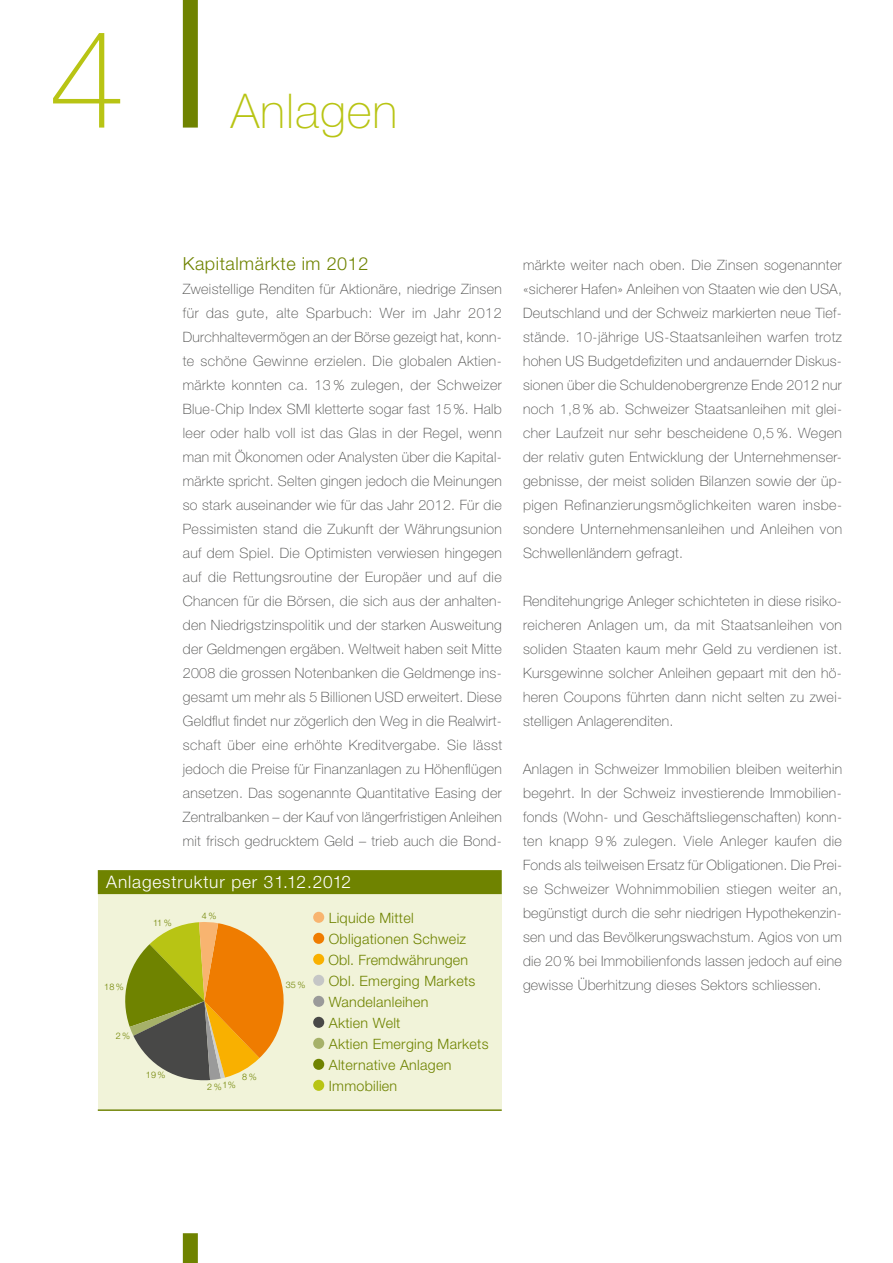
<style>
.page{position:relative;width:893px;height:1263px;background:#fff}
.page>*{position:absolute;margin:0;border:0;box-sizing:border-box;transform-origin:0 0}
.t1{font:100 136.95px "Helvetica Neue LT Std";color:#b8c414}
.t2{font:100 48px "Helvetica Neue LT Std";letter-spacing:.02em;color:#b8c414}
.t3{font:300 18px "Helvetica Neue LT Std";letter-spacing:.03em;color:#6f8300}
.t4{font:300 17.25px "Helvetica Neue LT Std";letter-spacing:.05em;color:#fff}
.t5{font:100 14.25px/24px "Helvetica Neue LT Std";letter-spacing:.02em;color:#484847;text-align:justify}
.t6{font:300 14.25px/21px "Helvetica Neue LT Std";letter-spacing:.02em;color:#6f8300}
.t7{font:300 9px "Helvetica Neue LT Std";letter-spacing:.02em;color:#6f8300}
</style>
<div class="page">
<div style="left:183px;top:0;width:15px;height:128px;background:#6f8300"></div>
<div style="left:183px;top:1233px;width:15px;height:30px;background:#6f8300"></div>
<div style="left:98px;top:892px;width:404px;height:217px;background:#f1f3d9"></div>
<div style="left:98px;top:870px;width:404px;height:24px;background:#6f8300"></div>
<div style="left:313px;top:912px;width:11px;height:11px;background:#f8b470;border-radius:50%"></div>
<div style="left:313px;top:933px;width:11px;height:11px;background:#ef7c00;border-radius:50%"></div>
<div style="left:313px;top:954px;width:11px;height:11px;background:#f9b000;border-radius:50%"></div>
<div style="left:313px;top:975px;width:11px;height:11px;background:#c5c6c6;border-radius:50%"></div>
<div style="left:313px;top:996px;width:11px;height:11px;background:#9a9a9a;border-radius:50%"></div>
<div style="left:313px;top:1017px;width:11px;height:11px;background:#484847;border-radius:50%"></div>
<div style="left:313px;top:1038px;width:11px;height:11px;background:#a6b169;border-radius:50%"></div>
<div style="left:313px;top:1059px;width:11px;height:11px;background:#6f8300;border-radius:50%"></div>
<div style="left:313px;top:1080px;width:11px;height:11px;background:#b8c414;border-radius:50%"></div>
<hr style="left:98px;top:1109px;width:404px;height:2px;background:#6f8300">
<svg style="left:125px;top:922px;width:159px;height:159px"></svg>
<h1 class="t1" style="left:49px;top:1px;width:78px">4</h1>
<h2 class="t2" style="left:231px;top:83px;width:168px">Anlagen</h2>
<p class="t3" style="left:183px;top:253px;width:187px">Kapitalmärkte im 2012</p>
<p class="t5" style="left:183px;top:277px;width:321px">Zweistellige Renditen für Aktionäre, niedrige Zinsen für das gute, alte Sparbuch: Wer im Jahr 2012<br>Durchhaltevermögen an der Börse gezeigt hat, konn&shy;te schöne Gewinne erzielen. Die globalen Aktien&shy;märkte konnten ca. 13 % zulegen, der Schweizer Blue-Chip Index SMI kletterte sogar fast 15 %. Halb leer oder halb voll ist das Glas in der Regel, wenn man mit Ökonomen oder Analysten über die Kapital&shy;märkte spricht. Selten gingen jedoch die Meinungen so stark auseinander wie für das Jahr 2012. Für die Pessimisten stand die Zukunft der Währungsunion auf dem Spiel. Die Optimisten verwiesen hingegen auf die Rettungsroutine der Europäer und auf die Chancen für die Börsen, die sich aus der anhalten&shy;den Niedrigstzinspolitik und der starken Ausweitung der Geldmengen ergäben. Weltweit haben seit Mitte 2008 die grossen Notenbanken die Geldmenge ins&shy;gesamt um mehr als 5 Billionen USD erweitert. Diese Geldflut findet nur zögerlich den Weg in die Realwirt&shy;schaft über eine erhöhte Kreditvergabe. Sie lässt jedoch die Preise für Finanzanlagen zu Höhenflügen ansetzen. Das sogenannte Quantitative Easing der Zentralbanken – der Kauf von längerfristigen Anleihen mit frisch gedrucktem Geld – trieb auch die Bond-</p>
<p class="t4" style="left:106px;top:871px;width:246px">Anlagestruktur per 31.12.2012</p>
<p class="t6" style="left:328px;top:907px;width:162px">Liquide Mittel<br>Obligationen Schweiz<br>Obl. Fremdwährungen<br>Obl. Emerging Markets<br>Wandelanleihen<br>Aktien Welt<br>Aktien Emerging Markets<br>Alternative Anlagen<br>Immobilien</p>
<p class="t7" style="left:202px;top:910px;width:16px">4%</p>
<p class="t7" style="left:153px;top:917px;width:20px">11 %</p>
<p class="t7" style="left:286px;top:980px;width:21px">35%</p>
<p class="t7" style="left:104px;top:981px;width:21px">18%</p>
<p class="t7" style="left:116px;top:1030px;width:16px">2%</p>
<p class="t7" style="left:146px;top:1069px;width:21px">19%</p>
<p class="t7" style="left:242px;top:1071px;width:16px">8%</p>
<p class="t7" style="left:222px;top:1079px;width:15px">1%</p>
<p class="t7" style="left:207px;top:1081px;width:16px">2%</p>
<p class="t5" style="left:523px;top:253px;width:321px">märkte weiter nach oben. Die Zinsen sogenannter «sicherer Hafen» Anleihen von Staaten wie den USA, Deutschland und der Schweiz markierten neue Tief&shy;stände. 10-jährige US-Staatsanleihen warfen trotz hohen US Budgetdefiziten und andauernder Diskus&shy;sionen über die Schuldenobergrenze Ende 2012 nur noch 1,8 % ab. Schweizer Staatsanleihen mit glei&shy;cher Laufzeit nur sehr bescheidene 0,5 %. Wegen der relativ guten Entwicklung der Unternehmenser&shy;gebnisse, der meist soliden Bilanzen sowie der üp&shy;pigen Refinanzierungsmöglichkeiten waren insbe&shy;sondere Unternehmensanleihen und Anleihen von Schwellenländern gefragt.</p>
<p class="t5" style="left:523px;top:589px;width:321px">Renditehungrige Anleger schichteten in diese risiko&shy;reicheren Anlagen um, da mit Staatsanleihen von soliden Staaten kaum mehr Geld zu verdienen ist.<br>Kursgewinne solcher Anleihen gepaart mit den hö&shy;heren Coupons führten dann nicht selten zu zwei&shy;stelligen Anlagerenditen.</p>
<p class="t5" style="left:523px;top:757px;width:321px">Anlagen in Schweizer Immobilien bleiben weiterhin begehrt. In der Schweiz investierende Immobilien&shy;fonds (Wohn- und Geschäftsliegenschaften) konn&shy;ten knapp 9 % zulegen. Viele Anleger kaufen die Fonds als teilweisen Ersatz für Obligationen. Die Prei&shy;se Schweizer Wohnimmobilien stiegen weiter an, begünstigt durch die sehr niedrigen Hypothekenzin&shy;sen und das Bevölkerungswachstum. Agios von um die 20 % bei Immobilienfonds lassen jedoch auf eine gewisse Überhitzung dieses Sektors schliessen.</p>
</div>
